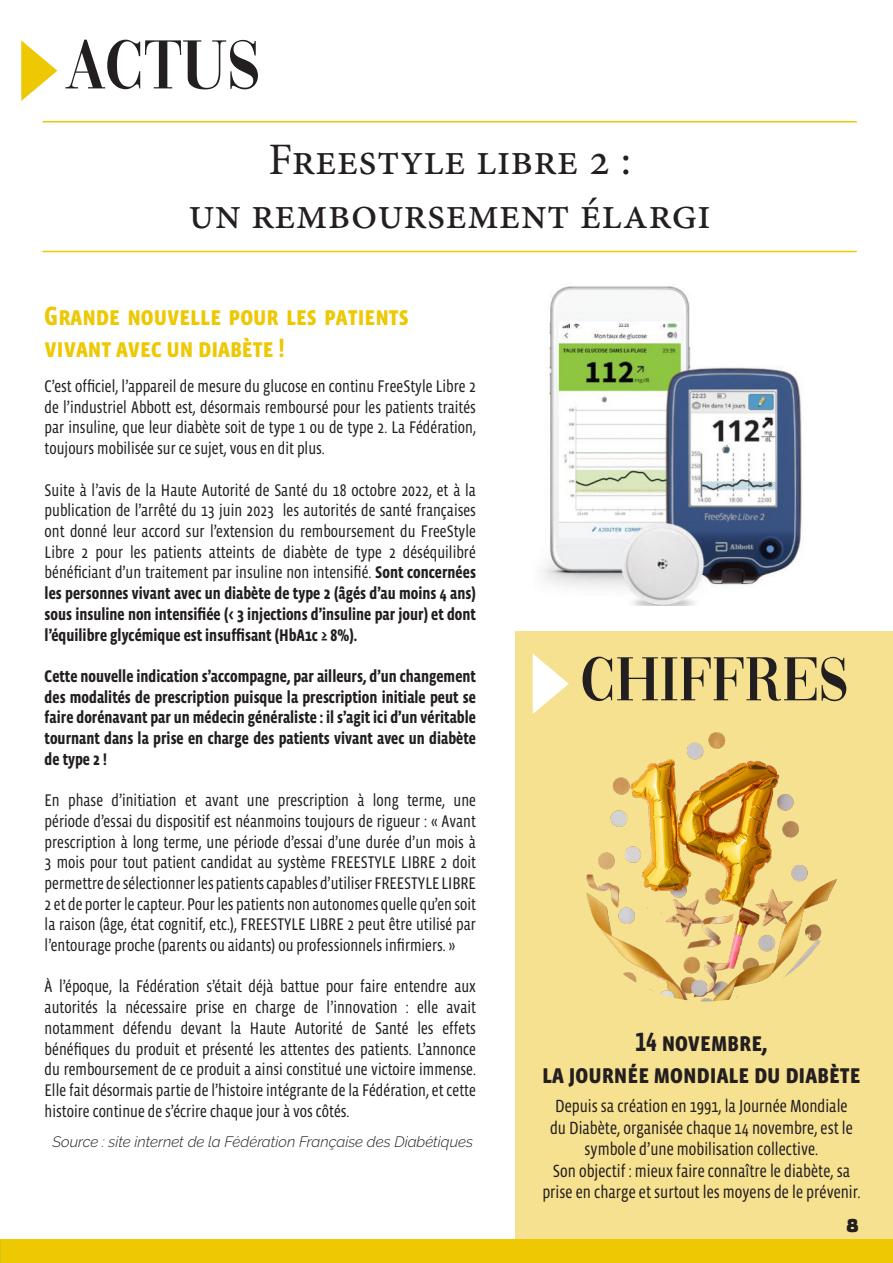
<style>
.page{position:relative;width:893px;height:1263px;background:#fff}
.page>*{position:absolute;margin:0;border:0;box-sizing:border-box;transform-origin:0 0}
.t1{font:72px "Vogue";color:#231f20}
.t2{font:64.5px "Vogue";color:#231f20}
.t3{font:45px "Minion Pro";color:#231f20}
.t4{font:700 27px/32.4px "Vista Sans Nar OTCE";color:#eec803}
.t5{font:700 27px "Vista Sans Nar OTCE";color:#231f20}
.t6{font:18px/21.6px "Vista Sans Nar OTCE";color:#231f20;text-align:center}
.t7{font:18px "Bungee";color:#231f20}
.t8{font:17.25px/20.7px "Vista Sans Nar OTCE";color:#231f20;text-align:justify}
.t9{font:700 17.25px/20.7px "Vista Sans Nar OTCE";color:#231f20;text-align:justify}
.t10{font:italic 300 15px "Raleway";color:#231f20}
.s1{font-weight:700}
</style>
<div class="page">
<div style="left:516px;top:631px;width:377px;height:608px;background:#f6e190"></div>
<svg style="left:21px;top:40px;width:36px;height:61px"></svg>
<hr style="left:43px;top:121px;width:814px;height:1px;background:#eec803">
<hr style="left:43px;top:251px;width:814px;height:1px;background:#eec803">
<div style="left:0;top:1239px;width:893px;height:24px;background:#eec803"></div>
<img style="left:541px;top:286px;width:262px;height:319px">
<svg style="left:533px;top:654px;width:36px;height:60px"></svg>
<img style="left:586px;top:732px;width:251px;height:269px">
<p class="t1" style="left:66px;top:39px;width:196px">ACTUS</p>
<p class="t3" style="left:268px;top:130px;width:364px">Freestyle libre 2 :</p>
<p class="t3" style="left:188px;top:184px;width:524px">un remboursement élargi</p>
<p class="t4" style="left:45px;top:299px;width:366px">Grande nouvelle pour les patients vivant avec un diabète !</p>
<p class="t8" style="left:45px;top:376px;width:433px">C’est officiel, l’appareil de mesure du glucose en continu FreeStyle Libre 2 de l’industriel Abbott est, désormais remboursé pour les patients traités par insuline, que leur diabète soit de type 1 ou de type 2. La Fédération, toujours mobilisée sur ce sujet, vous en dit plus.</p>
<p class="t8" style="left:45px;top:479px;width:433px">Suite à l’avis de la Haute Autorité de Santé du 18 octobre 2022, et à la publication de l’arrêté du 13 juin 2023 les autorités de santé françaises ont donné leur accord sur l’extension du remboursement du FreeStyle Libre 2 pour les patients atteints de diabète de type 2 déséquilibré bénéficiant d’un traitement par insuline non intensifié. <span class="s1">Sont concernées les personnes vivant avec un diabète de type 2 (âgés d’au moins 4 ans) sous insuline non intensifiée (&lt; 3 injections d’insuline par jour) et dont l’équilibre glycémique est insuffisant (HbA1c ≥ 8%).</span></p>
<p class="t9" style="left:45px;top:666px;width:433px">Cette nouvelle indication s’accompagne, par ailleurs, d’un changement des modalités de prescription puisque la prescription initiale peut se faire dorénavant par un médecin généraliste : il s’agit ici d’un véritable tournant dans la prise en charge des patients vivant avec un diabète de type 2 !</p>
<p class="t8" style="left:45px;top:790px;width:433px">En phase d’initiation et avant une prescription à long terme, une période d’essai du dispositif est néanmoins toujours de rigueur : « Avant prescription à long terme, une période d’essai d’une durée d’un mois à 3 mois pour tout patient candidat au système FREESTYLE LIBRE 2 doit permettre de sélectionner les patients capables d’utiliser FREESTYLE LIBRE 2 et de porter le capteur. Pour les patients non autonomes quelle qu’en soit la raison (âge, état cognitif, etc.), FREESTYLE LIBRE 2 peut être utilisé par l’entourage proche (parents ou aidants) ou professionnels infirmiers. »</p>
<p class="t8" style="left:45px;top:976px;width:433px">À l’époque, la Fédération s’était déjà battue pour faire entendre aux autorités la nécessaire prise en charge de l’innovation : elle avait notamment défendu devant la Haute Autorité de Santé les effets bénéfiques du produit et présenté les attentes des patients. L’annonce du remboursement de ce produit a ainsi constitué une victoire immense.<br>Elle fait désormais partie de l’histoire intégrante de la Fédération, et cette histoire continue de s’écrire chaque jour à vos côtés.</p>
<p class="t10" style="left:52px;top:1133px;width:422px">Source : site internet de la Fédération Française des Diabétiques</p>
<p class="t2" style="left:580px;top:656px;width:270px">CHIFFRES</p>
<p class="t5" style="left:635px;top:1026px;width:134px">14 novembre,</p>
<p class="t5" style="left:542px;top:1059px;width:320px">la journée mondiale du diabète</p>
<p class="t6" style="left:550px;top:1095px;width:304px">Depuis sa création en 1991, la Journée Mondiale du Diabète, organisée chaque 14 novembre, est le symbole d’une mobilisation collective.</p>
<p class="t6" style="left:542px;top:1160px;width:320px">Son objectif : mieux faire connaître le diabète, sa prise en charge et surtout les moyens de le prévenir.</p>
<p class="t7" style="left:846px;top:1216px;width:14px">8</p>
</div>
